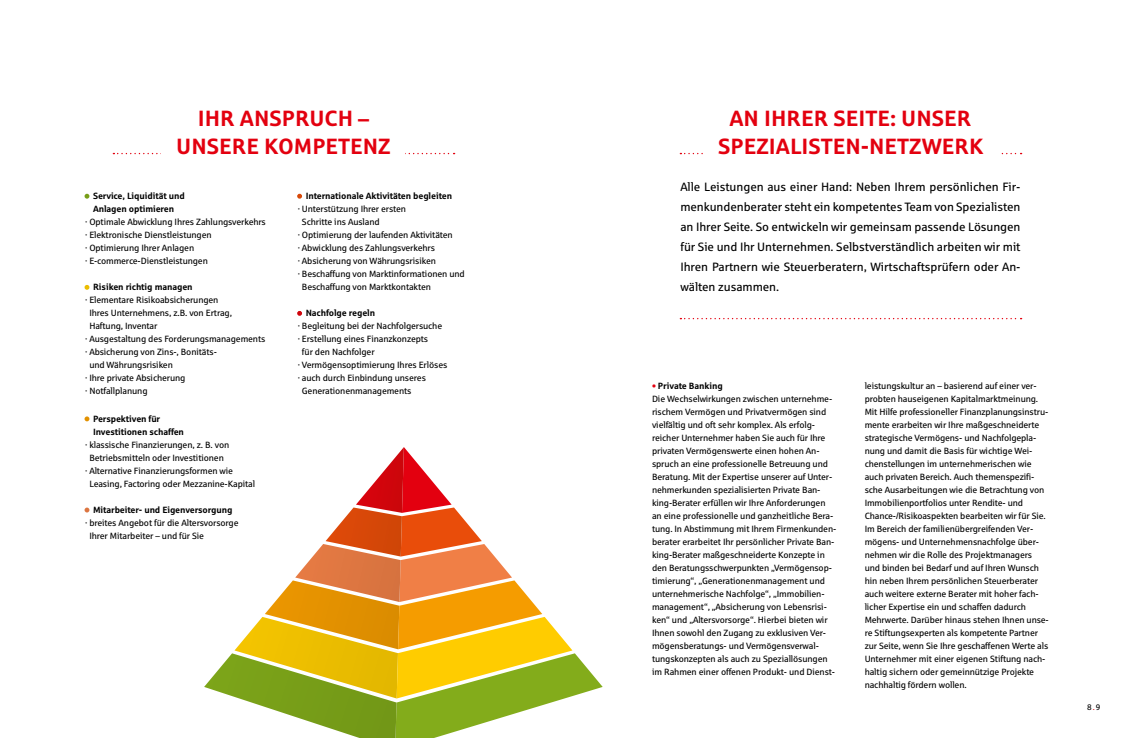
<style>
.page{position:relative;width:1134px;height:738px;background:#fff}
.page>*{position:absolute;margin:0;border:0;box-sizing:border-box;transform-origin:0 0}
.t1{font:700 22px/28px "Sparkasse Rg";color:#e3000f;text-align:center}
.t2{font:12px/20px "Sparkasse Rg";letter-spacing:-.005em;color:#000;text-align:justify}
.t3{font:9px/13px "Sparkasse Rg";letter-spacing:-.015em;color:#000}
.t4{font:700 9px/13px "Sparkasse Rg";letter-spacing:-.015em;color:#000;text-align:center}
.t5{font:8px "Sparkasse Rg";color:#000}
.s1{color:#779e18}
.s2{color:#ebbd00}
.s3{color:#e29100}
.s4{color:#dc7540}
.s5{color:#d74808}
.s6{color:#d0050c}
.s7{font-weight:700;color:#e3000f}
.s8{font-weight:700}
.s9{color:#e3000f}
</style>
<div class="page">
<svg style="left:680px;top:317px;width:341px;height:2px"></svg>
<svg style="left:680px;top:153px;width:341px;height:1px"></svg>
<div style="left:703px;top:146px;width:295px;height:10px;background:#fff"></div>
<svg style="left:113px;top:153px;width:342px;height:1px"></svg>
<div style="left:162px;top:146px;width:243px;height:10px;background:#fff"></div>
<svg style="left:85px;top:194px;width:4px;height:4px"></svg>
<svg style="left:85px;top:285px;width:4px;height:4px"></svg>
<svg style="left:85px;top:416px;width:4px;height:5px"></svg>
<svg style="left:85px;top:507px;width:4px;height:5px"></svg>
<svg style="left:297px;top:194px;width:5px;height:4px"></svg>
<svg style="left:297px;top:311px;width:5px;height:4px"></svg>
<svg style="left:204px;top:447px;width:399px;height:290px"></svg>
<h1 class="t1" style="left:176px;top:103px;width:216px">Ihr Anspruch –<br>u nsere Kompetenz</h1>
<p class="t4" style="left:85px;top:189px;width:101px"><span class="s1">•</span> Service, Liquidität und<br>Anlagen optimieren</p>
<p class="t3" style="left:85px;top:215px;width:182px">· Optimale Abwicklung Ihres Zahlungsverkehrs · Elektronische Dienstleistungen<br>· Optimierung Ihrer Anlagen<br>· E-commerce-Dienstleistungen</p>
<p class="t4" style="left:85px;top:280px;width:109px"><span class="s2">•</span> Risiken richtig managen</p>
<p class="t3" style="left:85px;top:293px;width:135px">· Elementare Risikoabsicherungen</p>
<p class="t3" style="left:89px;top:306px;width:144px">Ihres Unternehmens, z.B. von Ertrag,</p>
<p class="t3" style="left:89px;top:319px;width:70px">Haftung, Inventar</p>
<p class="t3" style="left:85px;top:332px;width:182px">· Ausgestaltung des Forderungsmanagements</p>
<p class="t3" style="left:85px;top:345px;width:133px">· Absicherung von Zins-, Bonitäts-</p>
<p class="t3" style="left:89px;top:358px;width:85px">und Währungsrisiken</p>
<p class="t3" style="left:85px;top:371px;width:102px">· Ihre private Absicherung</p>
<p class="t3" style="left:85px;top:384px;width:64px">· Notfallplanung</p>
<p class="t4" style="left:93px;top:411px;width:92px;text-align:left;text-indent:-8px"><span class="s3">•</span> Perspektiven für<br>Investitionen schaffen</p>
<p class="t3" style="left:85px;top:438px;width:146px">· klassische Finanzierungen, z. B. von</p>
<p class="t3" style="left:89px;top:451px;width:136px">Betriebsmitteln oder Investitionen</p>
<p class="t3" style="left:85px;top:464px;width:150px">· Alternative Finanzierungsformen wie</p>
<p class="t3" style="left:89px;top:476px;width:167px">Leasing, Factoring oder Mezzanine-Kapital</p>
<p class="t4" style="left:85px;top:502px;width:149px"><span class="s4">•</span> Mitarbeiter- und Eigenversorgung</p>
<p class="t3" style="left:85px;top:516px;width:155px">· breites Angebot für die Altersvorsorge</p>
<p class="t3" style="left:89px;top:529px;width:116px">Ihrer Mitarbeiter – und für Sie</p>
<p class="t4" style="left:298px;top:189px;width:156px"><span class="s5">•</span> Internationale Aktivitäten begleiten</p>
<p class="t3" style="left:298px;top:202px;width:110px">· Unterstützung Ihrer ersten</p>
<p class="t3" style="left:302px;top:215px;width:79px">Schritte ins Ausland</p>
<p class="t3" style="left:298px;top:228px;width:157px">· Optimierung der laufenden Aktivitäten</p>
<p class="t3" style="left:298px;top:241px;width:139px">· Abwicklung des Zahlungsverkehrs</p>
<p class="t3" style="left:298px;top:254px;width:140px">· Absicherung von Währungsrisiken</p>
<p class="t3" style="left:298px;top:267px;width:169px">· Beschaffung von Marktinformationen und</p>
<p class="t3" style="left:302px;top:280px;width:130px">Beschaffung von Marktkontakten</p>
<p class="t4" style="left:298px;top:306px;width:79px"><span class="s6">•</span> Nachfolge regeln</p>
<p class="t3" style="left:298px;top:319px;width:146px">· Begleitung bei der Nachfolgersuche</p>
<p class="t3" style="left:298px;top:332px;width:132px">· Erstellung eines Finanzkonzepts</p>
<p class="t3" style="left:302px;top:345px;width:74px">für den Nachfolger</p>
<p class="t3" style="left:298px;top:358px;width:151px">· Vermögensoptimierung Ihres Erlöses</p>
<p class="t3" style="left:298px;top:371px;width:130px">· auch durch Einbindung unseres</p>
<p class="t3" style="left:302px;top:384px;width:111px">Generationenmanagements</p>
<h1 class="t1" style="left:718px;top:103px;width:267px">An Ihrer Seite: Unser<br>Spezialisten-N etzwerk</h1>
<p class="t2" style="left:680px;top:176px;width:342px">Alle Leistungen aus einer Hand: Neben Ihrem persönlichen Fir&shy;menkundenberater steht ein kompetentes Team von Spezialisten an Ihrer Seite. So entwickeln wir gemeinsam passende Lösungen für Sie und Ihr Unternehmen. Selbstverständlich arbeiten wir mit Ihren Partnern wie Steuerberatern, Wirtschaftsprüfern oder An&shy;wälten zusammen.</p>
<p class="t3" style="left:652px;top:379px;width:185px"><span class="s7">•</span> <span class="s8">Private Banking<br></span>Die Wechselwirkungen zwischen unternehme&shy;rischem Vermögen und Privatvermögen sind vielfältig und oft sehr komplex. Als erfolg&shy;reicher Unternehmer haben Sie auch für Ihre privaten Vermögenswerte einen hohen An&shy;spruch an eine professionelle Betreuung und Beratung. Mit der Expertise unserer auf Unter&shy;nehmerkunden spezialisierten Private Ban&shy;king-Berater erfüllen wir Ihre Anforderungen an eine professionelle und ganzheitliche Bera&shy;tung. In Abstimmung mit Ihrem Firmenkunden&shy;berater erarbeitet Ihr persönlicher Private Ban&shy;king-Berater maßgeschneiderte Konzepte in den Beratungsschwerpunkten „Vermögensop&shy;timierung“, „Generationenmanagement und unternehmerische Nachfolge“, „Immobilien&shy;management“, „Absicherung von Lebensrisi&shy;ken“ und „Altersvorsorge“. Hierbei bieten wir Ihnen sowohl den Zugang zu exklusiven Ver&shy;mögensberatungs- und Vermögensverwal&shy;tungskonzepten als auch zu Speziallösungen im Rahmen einer offenen Produkt- und Dienst-</p>
<p class="t3" style="left:865px;top:378px;width:186px">leistungskultur an – basierend auf einer ver&shy;probten hauseigenen Kapitalmarktmeinung.<br>Mit Hilfe professioneller Finanzplanungsinstru&shy;mente erarbeiten wir Ihre maßgeschneiderte strategische Vermögens- und Nachfolgepla&shy;nung und damit die Basis für wichtige Wei&shy;chenstellungen im unternehmerischen wie auch privaten Bereich. Auch themenspezifi&shy;sche Ausarbeitungen wie die Betrachtung von Immobilienportfolios unter Rendite- und Chance-/Risikoaspekten bearbeiten wir für Sie.<br>Im Bereich der familienübergreifenden Ver&shy;mögens- und Unternehmensnachfolge über&shy;nehmen wir die Rolle des Projektmanagers und binden bei Bedarf und auf Ihren Wunsch hin neben Ihrem persönlichen Steuerberater auch weitere externe Berater mit hoher fach&shy;licher Expertise ein und schaffen dadurch Mehrwerte. Darüber hinaus stehen Ihnen unse&shy;re Stiftungsexperten als kompetente Partner zur Seite, wenn Sie Ihre geschaffenen Werte als Unternehmer mit einer eigenen Stiftung nach&shy;haltig sichern oder gemeinnützige Projekte nachhaltig fördern wollen.</p>
<p class="t5" style="left:1087px;top:702px;width:15px">8<span class="s9">.</span>9</p>
</div>
